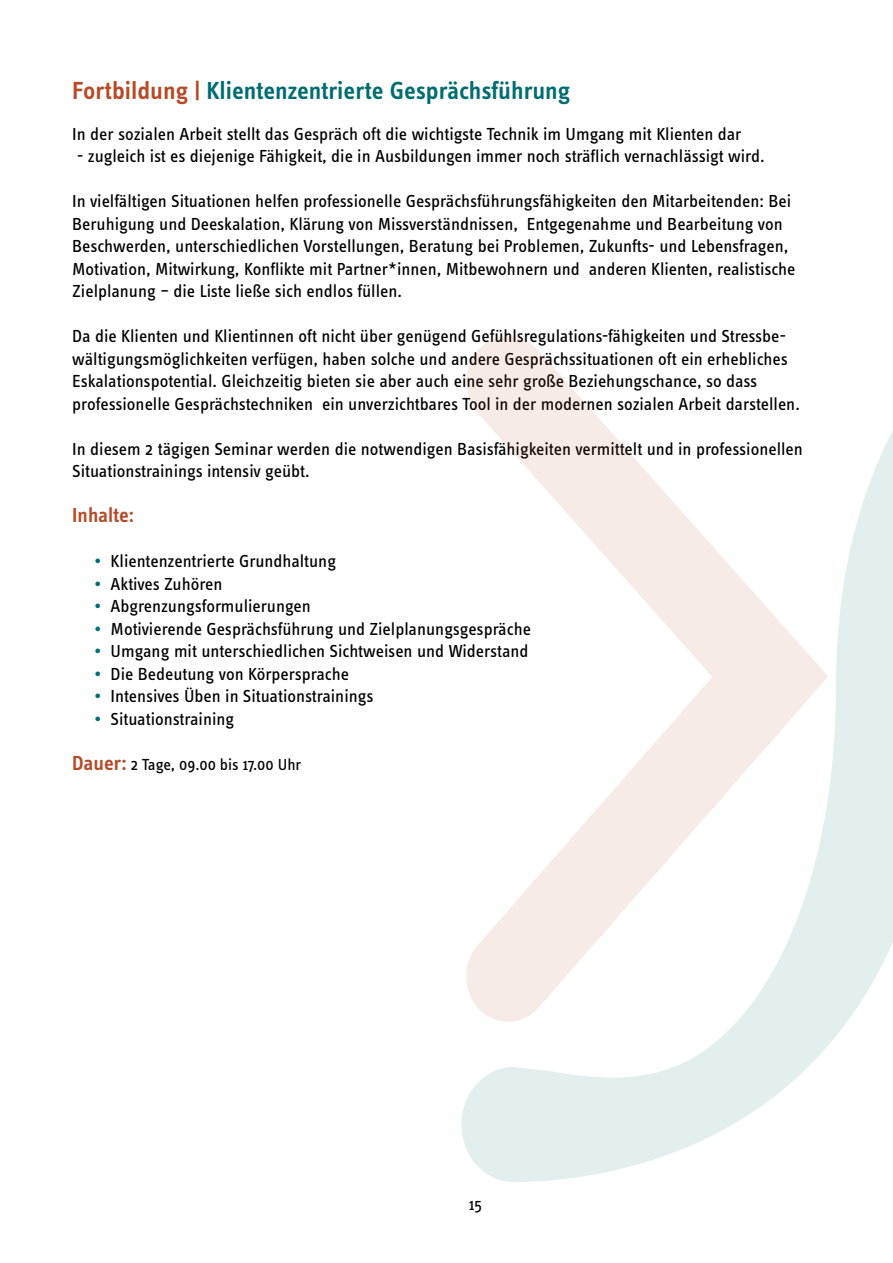
<style>
.page{position:relative;width:893px;height:1263px;background:#fff}
.page>*{position:absolute;margin:0;border:0;box-sizing:border-box;transform-origin:0 0}
.t1{font:600 25.5px "Info Text";color:#006d73}
.t2{font:600 21px "Info Text";letter-spacing:-.005em;color:#b84a26}
.t3{font:18px/22.5px "Info Text";color:#000}
.t4{font:16.5px "Info Text";color:#000}
.s1{color:#b84a26}
.s2{color:#006d73}
.s3{font-weight:600;font-size:21px;color:#b84a26}
</style>
<div class="page">
<svg style="left:461px;top:431px;width:432px;height:751px;fill:#e3eeef"></svg>
<svg style="left:466px;top:336px;width:362px;height:686px"></svg>
<h1 class="t1" style="left:72px;top:75px;width:500px"><span class="s1">Fortbildung |</span> Klientenzentrierte Gesprächsführung</h1>
<p class="t3" style="left:72px;top:123px;width:671px">In der sozialen Arbeit stellt das Gespräch oft die wichtigste Technik im Umgang mit Klienten dar</p>
<p class="t3" style="left:77px;top:145px;width:689px">- zugleich ist es diejenige Fähigkeit, die in Ausbildungen immer noch sträflich vernachlässigt wird.</p>
<p class="t3" style="left:72px;top:190px;width:725px">In vielfältigen Situationen helfen professionelle Gesprächsführungsfähigkeiten den Mitarbeitenden: Bei Beruhigung und Deeskalation, Klärung von Missverständnissen, Entgegenahme und Bearbeitung von Beschwerden, unterschiedlichen Vorstellungen, Beratung bei Problemen, Zukunfts- und Lebensfragen, Motivation, Mitwirkung, Konflikte mit Partner*innen, Mitbewohnern und anderen Klienten, realistische Zielplanung – die Liste ließe sich endlos füllen.</p>
<p class="t3" style="left:72px;top:325px;width:729px">Da die Klienten und Klientinnen oft nicht über genügend Gefühlsregulations-fähigkeiten und Stressbe&shy;wältigungsmöglichkeiten verfügen, haben solche und andere Gesprächssituationen oft ein erhebliches Eskalationspotential. Gleichzeitig bieten sie aber auch eine sehr große Beziehungschance, so dass professionelle Gesprächstechniken ein unverzichtbares Tool in der modernen sozialen Arbeit darstellen.</p>
<p class="t3" style="left:72px;top:438px;width:732px">In diesem 2 tägigen Seminar werden die notwendigen Basisfähigkeiten vermittelt und in professionellen<br>Situationstrainings intensiv geübt.</p>
<p class="t2" style="left:72px;top:503px;width:63px">Inhalte:</p>
<p class="t3" style="left:94px;top:550px;width:243px"><span class="s2">•</span> Klientenzentrierte Grundhaltung</p>
<p class="t3" style="left:94px;top:573px;width:130px"><span class="s2">•</span> Aktives Zuhören</p>
<p class="t3" style="left:94px;top:595px;width:218px"><span class="s2">•</span> Abgrenzungsformulierungen</p>
<p class="t3" style="left:94px;top:618px;width:438px"><span class="s2">•</span> Motivierende Gesprächsführung und Zielplanungsgespräche</p>
<p class="t3" style="left:94px;top:640px;width:436px"><span class="s2">•</span> Umgang mit unterschiedlichen Sichtweisen und Widerstand</p>
<p class="t3" style="left:94px;top:663px;width:256px"><span class="s2">•</span> Die Bedeutung von Körpersprache</p>
<p class="t3" style="left:94px;top:685px;width:280px"><span class="s2">•</span> Intensives Üben in Situationstrainings</p>
<p class="t3" style="left:94px;top:708px;width:141px"><span class="s2">•</span> Situationstraining</p>
<p class="t4" style="left:72px;top:755px;width:231px"><span class="s3">Dauer:</span> 2 Tage, 09.00 bis 17.00 Uhr</p>
<p class="t4" style="left:469px;top:1195px;width:14px">15</p>
</div>
